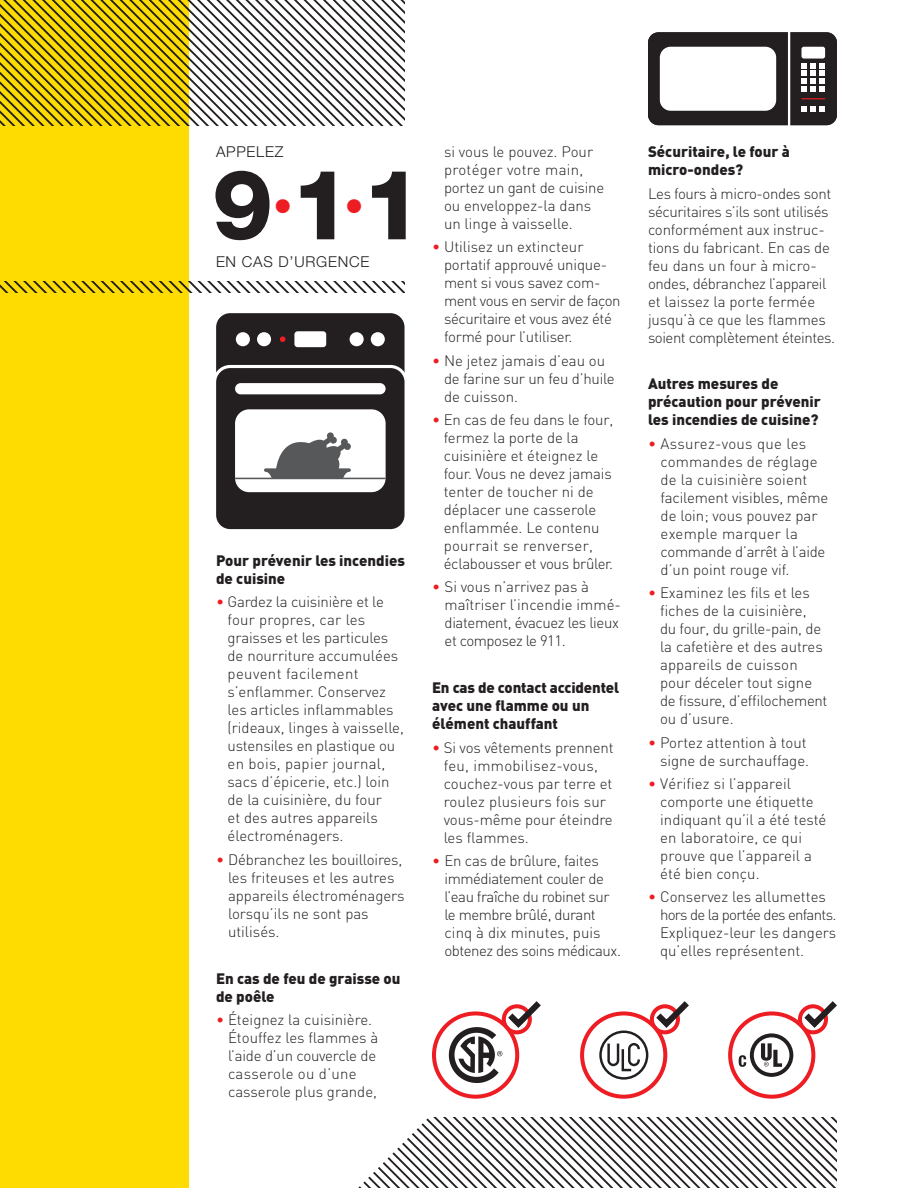
<style>
.page{position:relative;width:918px;height:1188px;background:#fff}
.page>*{position:absolute;margin:0;border:0;box-sizing:border-box;transform-origin:0 0}
.t1{font:800 97.05px "Helvetica Neue LT Std";color:#231f20}
.t2{font:800 38.85px "Helvetica Neue LT Std";color:#ee1d23}
.t3{font:300 15px/18px "DIN";letter-spacing:-.005em;color:#231f20}
.t4{font:300 15px/18px "DIN";letter-spacing:-.025em;color:#231f20}
.t5{font:900 15px/18px "DIN";color:#231f20}
.t6{font:300 15px/18px "DIN";letter-spacing:-.03em;color:#231f20}
.t7{font:300 15px "Helvetica Neue LT Std";letter-spacing:.05em;color:#231f20}
.s1{font-size:97.05px;color:#231f20}
.s2{color:#ee1d23}
</style>
<div class="page">
<div style="left:0;top:0;width:189px;height:1188px;background:#ffdc01"></div>
<div style="left:216px;top:313px;width:189px;height:96px;background:#231f20;border-radius:14px"></div>
<div style="left:236px;top:332px;width:14px;height:14px;background:#fff;border-radius:50%"></div>
<div style="left:257px;top:332px;width:14px;height:14px;background:#fff;border-radius:50%"></div>
<svg style="left:280px;top:336px;width:5px;height:6px"></svg>
<div style="left:350px;top:332px;width:14px;height:14px;background:#fff;border-radius:50%"></div>
<div style="left:371px;top:332px;width:14px;height:14px;background:#fff;border-radius:50%"></div>
<div style="left:294px;top:331px;width:32px;height:16px;background:#fff;border-radius:3px"></div>
<svg style="left:216px;top:365px;width:189px;height:165px"></svg>
<hr style="left:235px;top:478px;width:151px;height:1px;background:#57585a">
<div style="left:648px;top:32px;width:189px;height:93px;background:#231f20;border-radius:10px"></div>
<div style="left:660px;top:47px;width:116px;height:64px;background:#fff;border-radius:11px"></div>
<div style="left:801px;top:47px;width:24px;height:12px;background:#fff;border-radius:2px"></div>
<hr style="left:788px;top:30px;width:2px;height:102px;background:#fff">
<svg style="left:801px;top:63px;width:24px;height:28px"></svg>
<svg style="left:801px;top:106px;width:24px;height:6px"></svg>
<svg style="left:801px;top:98px;width:24px;height:1px"></svg>
<svg style="left:38px;top:0;width:367px;height:125px"></svg>
<svg style="left:0;top:281px;width:405px;height:11px"></svg>
<svg style="left:434px;top:1013px;width:83px;height:84px"></svg>
<div style="left:432px;top:1011px;width:87px;height:88px;border:4px solid #ee1d23;border-radius:50%"></div>
<svg style="left:449px;top:1001px;width:92px;height:82px"></svg>
<svg style="left:358px;top:1118px;width:479px;height:70px"></svg>
<svg style="left:582px;top:1013px;width:83px;height:84px"></svg>
<div style="left:580px;top:1011px;width:87px;height:88px;border:4px solid #ee1d23;border-radius:50%"></div>
<svg style="left:599px;top:1001px;width:90px;height:79px"></svg>
<svg style="left:730px;top:1013px;width:83px;height:84px"></svg>
<div style="left:728px;top:1011px;width:87px;height:88px;border:4px solid #ee1d23;border-radius:50%"></div>
<svg style="left:739px;top:1001px;width:98px;height:76px"></svg>
<p class="t7" style="left:216px;top:142px;width:69px">APPELEZ</p>
<h1 class="t1" style="left:212px;top:147px;width:63px">9</h1>
<h2 class="t2" style="left:273px;top:183px;width:92px">•<span class="s1">1</span>•</h2>
<h1 class="t1" style="left:362px;top:147px;width:63px">1</h1>
<p class="t7" style="left:216px;top:252px;width:155px">EN CAS D’URGENCE</p>
<p class="t5" style="left:216px;top:551px;width:191px">Pour prévenir les incendies de cuisine</p>
<p class="t3" style="left:228px;top:593px;width:178px;text-indent:-12px"><span class="s2">•</span> Gardez la cuisinière et le four propres, car les graisses et les particules de nourriture accumulées peuvent facilement s’enflammer. Conservez les articles inflammables (rideaux, linges à vaisselle, ustensiles en plastique ou en bois, papier journal, sacs d’épicerie, etc.) loin de la cuisinière, du four<br>et des autres appareils électroménagers.</p>
<p class="t3" style="left:228px;top:850px;width:178px;text-indent:-12px"><span class="s2">•</span> Débranchez les bouilloires, les friteuses et les autres appareils électroménagers lorsqu’ils ne sont pas utilisés.</p>
<p class="t5" style="left:216px;top:968px;width:186px">En cas de feu de graisse ou de poêle</p>
<p class="t3" style="left:228px;top:1011px;width:152px;text-indent:-12px"><span class="s2">•</span> Éteignez la cuisinière.<br>Étouffez les flammes à l’aide d’un couvercle de casserole ou d’une casserole plus grande,</p>
<p class="t3" style="left:444px;top:142px;width:162px">si vous le pouvez. Pour protéger votre main, portez un gant de cuisine ou enveloppez-la dans un linge à vaisselle.</p>
<p class="t3" style="left:444px;top:238px;width:178px;text-indent:-12px"><span class="s2">•</span> Utilisez un extincteur portatif approuvé unique&shy;ment si vous savez com&shy;ment vous en servir de façon sécuritaire et vous avez été formé pour l’utiliser.</p>
<p class="t3" style="left:444px;top:351px;width:172px;text-indent:-12px"><span class="s2">•</span> Ne jetez jamais d’eau ou de farine sur un feu d’huile de cuisson.</p>
<p class="t3" style="left:444px;top:410px;width:171px;text-indent:-12px"><span class="s2">•</span> En cas de feu dans le four, fermez la porte de la cuisinière et éteignez le four. Vous ne devez jamais tenter de toucher ni de déplacer une casserole enflammée. Le contenu pourrait se renverser, éclabousser et vous brûler.</p>
<p class="t4" style="left:445px;top:578px;width:178px;text-indent:-13px"><span class="s2">•</span> Si vous n’arrivez pas à maîtriser l’incendie immé&shy;diatement, évacuez les lieux et composez le 911.</p>
<p class="t5" style="left:432px;top:678px;width:189px">En cas de contact accidentel avec une flamme ou un élément chauffant</p>
<p class="t3" style="left:444px;top:738px;width:171px;text-indent:-12px"><span class="s2">•</span> Si vos vêtements prennent feu, immobilisez-vous, couchez-vous par terre et roulez plusieurs fois sur vous-même pour éteindre les flammes.</p>
<p class="t6" style="left:444px;top:851px;width:178px;text-indent:-12px"><span class="s2">•</span> En cas de brûlure, faites immédiatement couler de l’eau fraîche du robinet sur le membre brûlé, durant cinq à dix minutes, puis obtenez des soins médicaux.</p>
<p class="t5" style="left:648px;top:142px;width:144px">Sécuritaire, le four à micro-ondes?</p>
<p class="t4" style="left:648px;top:184px;width:189px">Les fours à micro-ondes sont sécuritaires s’ils sont utilisés conformément aux instruc&shy;tions du fabricant. En cas de feu dans un four à micro&shy;ondes, débranchez l’appareil et laissez la porte fermée jusqu’à ce que les flammes soient complètement éteintes.</p>
<p class="t5" style="left:648px;top:374px;width:174px">Autres mesures de précaution pour prévenir les incendies de cuisine?</p>
<p class="t3" style="left:661px;top:434px;width:169px;text-indent:-13px"><span class="s2">•</span> Assurez-vous que les commandes de réglage de la cuisinière soient facilement visibles, même de loin; vous pouvez par exemple marquer la commande d’arrêt à l’aide d’un point rouge vif.</p>
<p class="t3" style="left:660px;top:584px;width:169px;text-indent:-12px"><span class="s2">•</span> Examinez les fils et les fiches de la cuisinière,<br>du four, du grille-pain, de la cafetière et des autres appareils de cuisson pour déceler tout signe de fissure, d’effilochement ou d’usure.</p>
<p class="t3" style="left:648px;top:733px;width:163px;text-align:right"><span class="s2">•</span> Portez attention à tout signe de surchauffage.</p>
<p class="t3" style="left:660px;top:775px;width:168px;text-indent:-12px"><span class="s2">•</span> Vérifiez si l’appareil comporte une étiquette indiquant qu’il a été testé en laboratoire, ce qui prouve que l’appareil a été bien conçu.</p>
<p class="t3" style="left:660px;top:888px;width:178px;text-indent:-12px"><span class="s2">•</span> Conservez les allumettes hors de la portée des enfants.<br>Expliquez-leur les dangers qu’elles représentent.</p>
</div>
